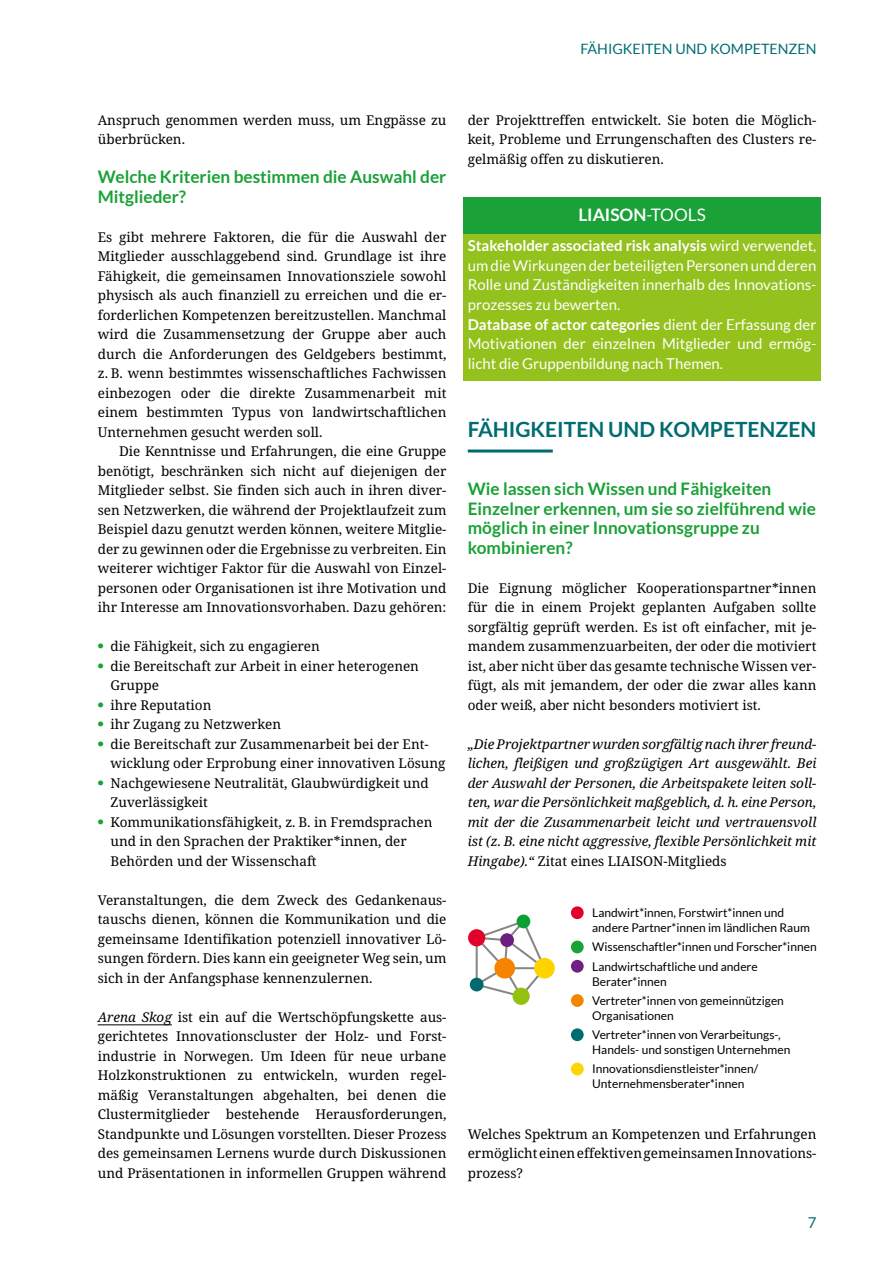
<style>
.page{position:relative;width:893px;height:1263px;background:#fff}
.page>*{position:absolute;margin:0;border:0;box-sizing:border-box;transform-origin:0 0}
.Ü2_DE{font:700 21px "Lato";color:#006c71}
.Ü3_DE{font:700 17.25px/19.5px "Lato";color:#1aa137}
.Info_Kopf_DE{font:700 17.25px "Lato";color:#fff}
.Info_ohne_AS_DE{font:15px/19.5px "Lato";color:#fff;text-align:justify}
.Info_DE{font:15px/19.5px "Lato";color:#fff;text-align:justify}
.t1{font:15px "Lato";color:#006c71}
.t2{font:14.25px "Lato";color:#006c71}
.Fließtext_DE{font:13.5px/19.5px "Noto Serif";color:#000}
.Fließtext_AS_nach{font:13.5px/19.5px "Noto Serif";color:#000;text-align:justify}
.Fließtext_Einzug_D{font:13.5px/19.5px "Noto Serif";color:#000;text-align:justify}
.Fließtext_AS_vor_D{font:italic 13.5px/19.5px "Noto Serif";color:#000;text-align:justify}
.Fließtext_AS_vor_D-2{font:13.5px/19.5px "Noto Serif";color:#000;text-align:justify}
.Text_in_Grafik_DE{font:12px/15px "Lato";color:#000}
.s1{font-style:italic}
.s2{font-weight:400}
.s3{font-weight:700}
.s4{font-style:normal}
</style>
<div class="page">
<hr style="left:98px;top:1024px;width:74px;height:1px;background:#000">
<div style="left:463px;top:198px;width:358px;height:39px;background:#1aa137"></div>
<div style="left:463px;top:235px;width:358px;height:88px;background:#93c11d"></div>
<div style="left:463px;top:313px;width:358px;height:68px;background:#94c11c"></div>
<hr style="left:468px;top:449px;width:85px;height:3px;background:#006c71">
<div style="left:571px;top:906px;width:13px;height:13px;background:#e4002c;border-radius:50%"></div>
<div style="left:571px;top:941px;width:13px;height:12px;background:#1aa137;border-radius:50%"></div>
<div style="left:571px;top:960px;width:13px;height:13px;background:#6f2082;border-radius:50%"></div>
<div style="left:571px;top:994px;width:13px;height:13px;background:#f18700;border-radius:50%"></div>
<div style="left:571px;top:1028px;width:13px;height:13px;background:#006c71;border-radius:50%"></div>
<div style="left:571px;top:1063px;width:13px;height:12px;background:#ffd400;border-radius:50%"></div>
<svg style="left:474px;top:919px;width:73px;height:76px"></svg>
<div style="left:517px;top:914px;width:13px;height:14px;background:#0aa034;border-radius:50%"></div>
<div style="left:534px;top:958px;width:21px;height:20px;background:#ffd300;border-radius:50%"></div>
<div style="left:468px;top:929px;width:17px;height:17px;background:#e4002a;border-radius:50%"></div>
<div style="left:494px;top:958px;width:21px;height:20px;background:#f58400;border-radius:50%"></div>
<div style="left:512px;top:988px;width:18px;height:17px;background:#94c10d;border-radius:50%"></div>
<div style="left:500px;top:933px;width:14px;height:14px;background:#6b1f80;border-radius:50%"></div>
<div style="left:470px;top:978px;width:14px;height:13px;background:#006a6f;border-radius:50%"></div>
<p class="t2" style="left:580px;top:41px;width:26px">Fähigkeiten</p>
<p class="t2" style="left:675px;top:41px;width:78px">und Kompeten</p>
<p class="t2" style="left:788px;top:41px;width:16px">zen</p>
<p class="Fließtext_DE" style="left:98px;top:111px;width:350px">Anspruch genommen werden muss, um Engpässe zu überbrücken.</p>
<h5 class="Ü3_DE" style="left:98px;top:167px;width:350px">Welche Kriterien bestimmen die Auswahl der<br>Mitglieder?</h5>
<p class="Fließtext_DE" style="left:98px;top:228px;width:350px;text-align:justify">Es gibt mehrere Faktoren, die für die Auswahl der Mitglieder ausschlaggebend sind. Grundlage ist ihre Fähigkeit, die gemeinsamen Innovationsziele sowohl physisch als auch finanziell zu erreichen und die er&shy;forderlichen Kompetenzen bereitzustellen. Manchmal wird die Zusammensetzung der Gruppe aber auch durch die Anforderungen des Geldgebers bestimmt, z. B. wenn bestimmtes wissenschaftliches Fachwissen einbezogen oder die direkte Zusammenarbeit mit einem bestimmten Typus von landwirtschaftlichen Unternehmen gesucht werden soll.</p>
<p class="Fließtext_Einzug_D" style="left:98px;top:442px;width:350px;text-indent:21px">Die Kenntnisse und Erfahrungen, die eine Gruppe benötigt, beschränken sich nicht auf diejenigen der Mitglieder selbst. Sie finden sich auch in ihren diver&shy;sen Netzwerken, die während der Projektlaufzeit zum Beispiel dazu genutzt werden können, weitere Mitglie&shy;der zu gewinnen oder die Ergebnisse zu verbreiten. Ein weiterer wichtiger Faktor für die Auswahl von Einzel&shy;personen oder Organisationen ist ihre Motivation und ihr Interesse am Innovationsvorhaben. Dazu gehören:</p>
<p class="Fließtext_DE" style="left:98px;top:637px;width:224px"><sup>•</sup> die Fähigkeit, sich zu engagieren</p>
<p class="Fließtext_DE" style="left:111px;top:657px;width:310px;text-indent:-13px"><sup>•</sup> die Bereitschaft zur Arbeit in einer heterogenen<br>Gruppe</p>
<p class="Fließtext_DE" style="left:98px;top:696px;width:115px"><sup>•</sup> ihre Reputation</p>
<p class="Fließtext_DE" style="left:98px;top:715px;width:185px"><sup>•</sup> ihr Zugang zu Netzwerken</p>
<p class="Fließtext_DE" style="left:111px;top:735px;width:336px;text-indent:-13px"><sup>•</sup> die Bereitschaft zur Zusammenarbeit bei der Ent&shy;wicklung oder Erprobung einer innovativen Lösung</p>
<p class="Fließtext_DE" style="left:111px;top:774px;width:320px;text-indent:-13px"><sup>•</sup> Nachgewiesene Neutralität, Glaubwürdigkeit und<br>Zuverlässigkeit</p>
<p class="Fließtext_DE" style="left:111px;top:813px;width:323px;text-indent:-13px"><sup>•</sup> Kommunikationsfähigkeit, z. B. in Fremdsprachen und in den Sprachen der Praktiker*innen, der<br>Behörden und der Wissenschaft</p>
<h5 class="Fließtext_AS_nach" style="left:98px;top:891px;width:350px">Veranstaltungen, die dem Zweck des Gedankenaus&shy;tauschs dienen, können die Kommunikation und die gemeinsame Identifikation potenziell innovativer Lö&shy;sungen fördern. Dies kann ein geeigneter Weg sein, um sich in der Anfangsphase kennenzulernen.</h5>
<h5 class="Fließtext_AS_nach" style="left:98px;top:1008px;width:350px"><span class="s1">Arena Skog</span> ist ein auf die Wertschöpfungskette aus&shy;gerichtetes Innovationscluster der Holz- und Forst&shy;industrie in Norwegen. Um Ideen für neue urbane Holzkonstruktionen zu entwickeln, wurden regel&shy;mäßig Veranstaltungen abgehalten, bei denen die Clustermitglieder bestehende Herausforderungen, Standpunkte und Lösungen vorstellten. Dieser Prozess des gemeinsamen Lernens wurde durch Diskussionen und Präsentationen in informellen Gruppen während</h5>
<h5 class="Fließtext_AS_nach" style="left:468px;top:111px;width:350px">der Projekttreffen entwickelt. Sie boten die Möglich&shy;keit, Probleme und Errungenschaften des Clusters re&shy;gelmäßig offen zu diskutieren.</h5>
<p class="Info_Kopf_DE" style="left:578px;top:205px;width:129px">LIAISON<span class="s2">-TOOLS</span></p>
<p class="Info_ohne_AS_DE" style="left:468px;top:236px;width:350px"><span class="s3">Stakeholder associated risk analysis</span> wird verwendet, um die Wirkungen der beteiligten Personen und deren Rolle und Zuständigkeiten innerhalb des Innovations&shy;prozesses zu bewerten.</p>
<p class="Info_DE" style="left:468px;top:314px;width:350px"><span class="s3">Database of actor categories</span> dient der Erfassung der Motivationen der einzelnen M itglieder und ermög&shy;licht die Gruppenbildung nach Themen.</p>
<h5 class="Ü2_DE" style="left:468px;top:417px;width:350px">FÄHIGKEITEN UND KOMPETENZEN</h5>
<h5 class="Ü3_DE" style="left:468px;top:479px;width:350px">Wie lassen sich Wissen und Fähigkeiten Einzelner erkennen, um sie so zielführend wie möglich in einer Innovationsgruppe zu kombinieren?</h5>
<p class="Fließtext_DE" style="left:468px;top:579px;width:350px;text-align:justify">Die Eignung möglicher Kooperationspartner*innen für die in einem Projekt geplanten Aufgaben sollte sorgfältig geprüft werden. Es ist oft einfacher, mit je&shy;mandem zusammenzuarbeiten, der oder die motiviert ist, aber nicht über das gesamte technische Wissen ver&shy;fügt, als mit jemandem, der oder die zwar alles kann oder weiß, aber nicht besonders motiviert ist.</p>
<p class="Fließtext_AS_vor_D" style="left:468px;top:735px;width:350px">„Die Projektpartner wurden sorgfältig nach ihrer freund&shy;lichen, fleißigen und großzügigen Art ausgewählt. Bei der Auswahl der Personen, die Arbeitspakete leiten soll&shy;ten, war die Persönlichkeit maßgeblich, d. h. eine Person, mit der die Zusammenarbeit leicht und vertrauensvoll ist (z. B. eine nicht aggressive, flexible Persönlichkeit mit Hingabe).“ <span class="s4">Zitat eines LIAISON-Mitglieds</span></p>
<p class="Text_in_Grafik_DE" style="left:592px;top:905px;width:219px">Landwirt*innen, Forstwirt*innen und andere Partner*innen im ländlichen Raum</p>
<p class="Text_in_Grafik_DE" style="left:592px;top:939px;width:226px">Wissenschaftler*innen und Forscher*innen</p>
<p class="Text_in_Grafik_DE" style="left:592px;top:958px;width:167px">Landwirtschaftliche und andere<br>Berater*innen</p>
<p class="Text_in_Grafik_DE" style="left:592px;top:993px;width:193px">Vertreter*innen von gemeinnützigen<br>Organisationen</p>
<p class="Text_in_Grafik_DE" style="left:592px;top:1027px;width:200px">Vertreter*innen von Verarbeitungs-,<br>Handels- und sonstigen U nternehmen</p>
<p class="Text_in_Grafik_DE" style="left:592px;top:1061px;width:168px">Innovationsdienstleister*innen/<br>U nternehmensberater*innen</p>
<p class="Fließtext_AS_vor_D-2" style="left:468px;top:1125px;width:350px">Welches Spektrum an Kompetenzen und Erfahrungen ermöglicht einen effektiven gemeinsamen Innovations&shy;prozess?</p>
<p class="t1" style="left:808px;top:1214px;width:10px">7</p>
</div>
